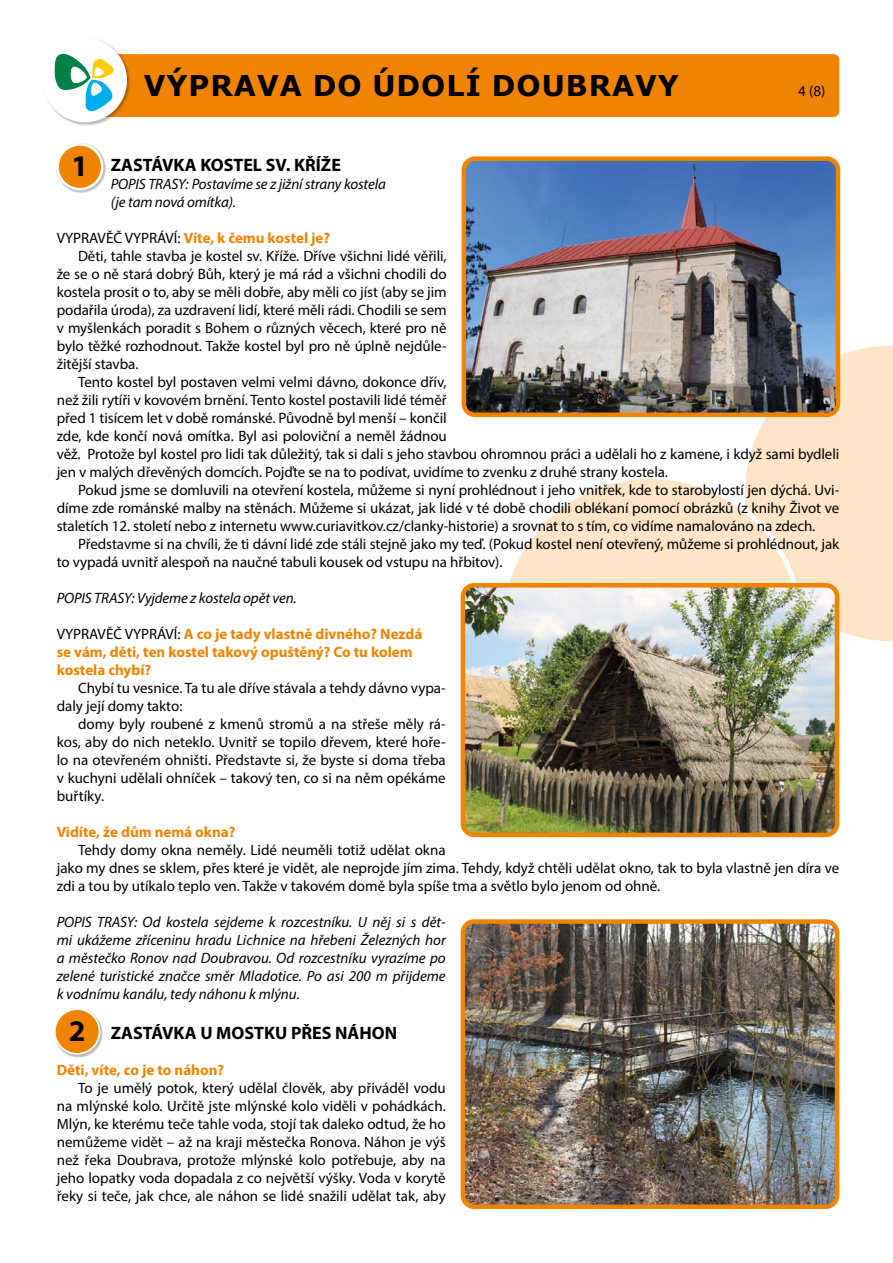
<style>
.page{position:relative;width:893px;height:1263px;background:#fff}
.page>*{position:absolute;margin:0;border:0;box-sizing:border-box;transform-origin:0 0}
.t1{font:700 30px "Myriad Pro";color:#000}
.t2{font:700 28.5px "Verdana";letter-spacing:.035em;color:#000}
.t3{font:700 18px "Myriad Pro";color:#000}
.t4{font:15px/18px "Myriad Pro";letter-spacing:-.005em;color:#000}
.t5{font:italic 15px/18px "Myriad Pro";letter-spacing:-.01em;color:#000}
.t6{font:700 15px/18px "Myriad Pro";color:#f08300}
.s1{font-weight:400;color:#000}
</style>
<div class="page">
<svg style="left:740px;top:341px;width:152px;height:305px;background:#fee6ca"></svg>
<svg style="left:509px;top:474px;width:294px;height:109px;fill:#fee5c7"></svg>
<img style="left:70px;top:157px;width:36px;height:36px">
<svg style="left:56px;top:143px;width:47px;height:47px"></svg>
<img style="left:68px;top:1022px;width:35px;height:35px">
<svg style="left:54px;top:1010px;width:46px;height:45px"></svg>
<img style="left:461px;top:156px;width:379px;height:261px">
<img style="left:460px;top:583px;width:379px;height:254px">
<img style="left:460px;top:919px;width:379px;height:290px">
<div style="left:90px;top:54px;width:749px;height:63px;background:#f08300;border-radius:6px"></div>
<img style="left:46px;top:39px;width:74px;height:87px">
<img style="left:106px;top:54px;width:25px;height:63px">
<div style="left:43px;top:38px;width:84px;height:84px;background:#fff;border-radius:50%"></div>
<svg style="left:54px;top:54px;width:60px;height:58px"></svg>
<h2 class="t2" style="left:144px;top:67px;width:536px">VÝPRAVA DO ÚDOLÍ DOUBRAVY</h2>
<p class="t4" style="left:798px;top:83px;width:29px">4 (8)</p>
<p class="t3" style="left:111px;top:158px;width:232px">ZASTÁVKA KOSTEL SV. KŘÍŽE</p>
<p class="t5" style="left:111px;top:176px;width:276px">POPIS TRASY: Postavíme se z jižní strany kostela (je tam nová omítka).</p>
<p class="t6" style="left:57px;top:230px;width:275px"><span class="s1">VYPRAVĚČ VYPRÁVÍ:</span> Víte, k čemu kostel je?</p>
<p class="t4" style="left:78px;top:248px;width:370px">Děti, tahle stavba je kostel sv. Kříže. Dříve všichni lidé věřili,</p>
<p class="t4" style="left:57px;top:266px;width:391px">že se o ně stará dobrý Bůh, který je má rád a všichni chodili do</p>
<p class="t4" style="left:57px;top:284px;width:391px">kostela prosit o to, aby se měli dobře, aby měli co jíst (aby se jim</p>
<p class="t4" style="left:57px;top:302px;width:391px">podařila úroda), za uzdravení lidí, které měli rádi. Chodili se sem</p>
<p class="t4" style="left:57px;top:320px;width:391px">v myšlenkách poradit s Bohem o různých věcech, které pro ně</p>
<p class="t4" style="left:57px;top:338px;width:391px">bylo těžké rozhodnout. Takže kostel byl pro ně úplně nejdůle-</p>
<p class="t4" style="left:57px;top:356px;width:83px">žitější stavba.</p>
<p class="t4" style="left:78px;top:374px;width:370px">Tento kostel byl postaven velmi velmi dávno, dokonce dřív,</p>
<p class="t4" style="left:57px;top:392px;width:391px">než žili rytíři v kovovém brnění. Tento kostel postavili lidé téměř</p>
<p class="t4" style="left:57px;top:410px;width:391px">před 1 tisícem let v době románské. Původně byl menší – končil</p>
<p class="t4" style="left:57px;top:428px;width:391px">zde, kde končí nová omítka. Byl asi poloviční a neměl žádnou</p>
<p class="t4" style="left:57px;top:446px;width:784px">věž. Protože byl kostel pro lidi tak důležitý, tak si dali s jeho stavbou ohromnou práci a udělali ho z kamene, i když sami bydleli</p>
<p class="t4" style="left:57px;top:464px;width:612px">jen v malých dřevěných domcích. Pojďte se na to podívat, uvidíme to zvenku z druhé strany kostela.</p>
<p class="t4" style="left:78px;top:482px;width:762px">Pokud jsme se domluvili na otevření kostela, můžeme si nyní prohlédnout i jeho vnitřek, kde to starobylostí jen dýchá. Uvi-</p>
<p class="t4" style="left:57px;top:500px;width:784px">díme zde románské malby na stěnách. Můžeme si ukázat, jak lidé v té době chodili oblékaní pomocí obrázků (z knihy Život ve</p>
<p class="t4" style="left:57px;top:518px;width:760px">staletích 12. století nebo z internetu www.curiavitkov.cz/clanky-historie) a srovnat to s tím, co vidíme namalováno na zdech.</p>
<p class="t4" style="left:78px;top:536px;width:762px">Představme si na chvíli, že ti dávní lidé zde stáli stejně jako my teď. (Pokud kostel není otevřený, můžeme si prohlédnout, jak</p>
<p class="t4" style="left:57px;top:554px;width:447px">to vypadá uvnitř alespoň na naučné tabuli kousek od vstupu na hřbitov).</p>
<p class="t5" style="left:57px;top:590px;width:241px">POPIS TRASY: Vyjdeme z kostela opět ven.</p>
<p class="t6" style="left:57px;top:626px;width:367px"><span class="s1">VYPRAVĚČ VYPRÁVÍ:</span> A co je tady vlastně divného? Nezdá se vám, děti, ten kostel takový opuštěný? Co tu kolem kostela chybí?</p>
<p class="t4" style="left:57px;top:680px;width:390px;text-indent:21px">Chybí tu vesnice. Ta tu ale dříve stávala a tehdy dávno vypa&shy;daly její domy takto:</p>
<p class="t4" style="left:57px;top:716px;width:390px;text-align:justify;text-indent:21px">domy byly roubené z kmenů stromů a na střeše měly rá&shy;kos, aby do nich neteklo. Uvnitř se topilo dřevem, které hoře&shy;lo na otevřeném ohništi. Představte si, že byste si doma třeba v kuchyni udělali ohníček – takový ten, co si na něm opékáme buřtíky.</p>
<p class="t6" style="left:57px;top:824px;width:180px">Vidíte, že dům nemá okna?</p>
<p class="t4" style="left:57px;top:842px;width:784px;text-indent:21px">Tehdy domy okna neměly. Lidé neuměli totiž udělat okna<br>jako my dnes se sklem, přes které je vidět, ale neprojde jím zima. Tehdy, když chtěli udělat okno, tak to byla vlastně jen díra ve zdi a tou by utíkalo teplo ven. Takže v takovém domě byla spíše tma a světlo bylo jenom od ohně.</p>
<p class="t5" style="left:57px;top:914px;width:390px;text-align:justify">POPIS TRASY: Od kostela sejdeme k rozcestníku. U něj si s dět&shy;mi ukážeme zříceninu hradu Lichnice na hřebeni Železných hor a městečko Ronov nad Doubravou. Od rozcestníku vyrazíme po zelené turistické značce směr Mladotice. Po asi 200 m přijdeme k vodnímu kanálu, tedy náhonu k mlýnu.</p>
<p class="t3" style="left:111px;top:1026px;width:288px">ZASTÁVKA U MOSTKU PŘES NÁHON</p>
<p class="t6" style="left:57px;top:1062px;width:169px">Děti, víte, co je to náhon?</p>
<p class="t4" style="left:57px;top:1080px;width:390px;text-align:justify;text-indent:21px">To je umělý potok, který udělal člověk, aby přiváděl vodu na mlýnské kolo. Určitě jste mlýnské kolo viděli v pohádkách.<br>Mlýn, ke kterému teče tahle voda, stojí tak daleko odtud, že ho nemůžeme vidět – až na kraji městečka Ronova. Náhon je výš než řeka Doubrava, protože mlýnské kolo potřebuje, aby na jeho lopatky voda dopadala z co největší výšky. Voda v korytě řeky si teče, jak chce, ale náhon se lidé snažili udělat tak, aby</p>
<h1 class="t1" style="left:72px;top:155px;width:18px">1</h1>
<h1 class="t1" style="left:69px;top:1019px;width:18px">2</h1>
</div>
